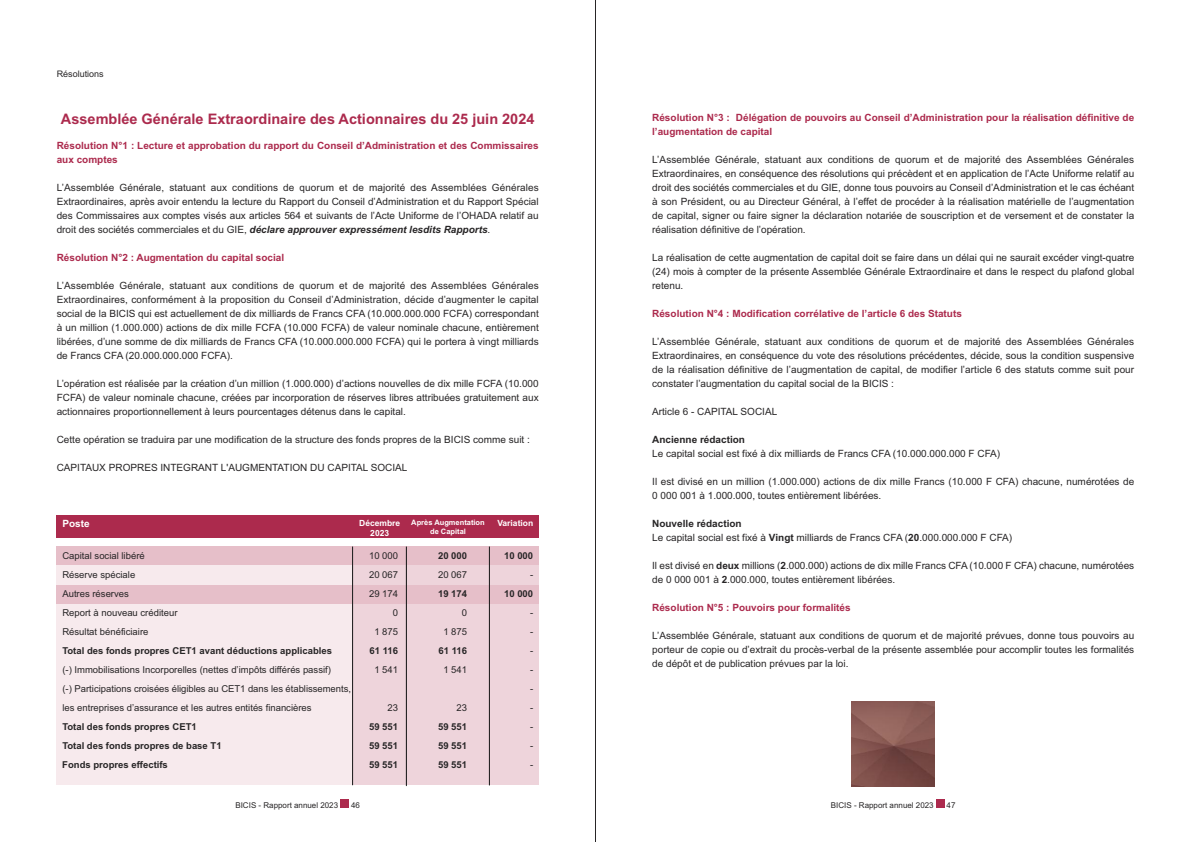
<style>
.page{position:relative;width:1191px;height:842px;background:#fff}
.page>*{position:absolute;margin:0;border:0;box-sizing:border-box;transform-origin:0 0}
.t1{font:700 14.5px "Arial";color:#ac2a4d}
.t2{font:10px/14px "Arial";color:#272526;text-align:justify}
.t3{font:700 10px/14px "Arial";color:#ac2a4d}
.t4{font:700 10px "Arial";color:#272526}
.t5{font:700 10px "Arial";color:#fff}
.t6{font:9.5px/19px "Arial";color:#272526}
.t7{font:700 9.5px/19px "Arial";color:#272526;text-align:justify}
.t8{font:9px "Arial";color:#272526}
.t9{font:700 8.5px/10.2px "Arial";color:#fff;text-align:center}
.t10{font:8px "Arial";color:#272526}
.t11{font:700 7.5px/9px "Arial";color:#fff;text-align:center}
.s1{font-weight:700;font-style:italic}
.s2{font-weight:700}
</style>
<div class="page">
<div style="left:57px;top:546px;width:482px;height:239px;background:#f7eaed"></div>
<div style="left:353px;top:546px;width:186px;height:239px;background:#eed4db"></div>
<div style="left:57px;top:546px;width:482px;height:19px;background:#e6bfc9"></div>
<div style="left:57px;top:515px;width:482px;height:23px;background:#ac2a4d"></div>
<div style="left:340px;top:799px;width:9px;height:9px;background:#ac2a4d"></div>
<div style="left:936px;top:799px;width:8px;height:9px;background:#ac2a4d"></div>
<hr style="left:57px;top:603px;width:482px;height:1px;background:#272526">
<img style="left:851px;top:701px;width:84px;height:85px">
<div style="left:57px;top:585px;width:482px;height:18px;background:#e6bfc9"></div>
<svg style="left:352px;top:546px;width:1px;height:240px"></svg>
<svg style="left:406px;top:546px;width:1px;height:241px"></svg>
<svg style="left:489px;top:546px;width:1px;height:240px"></svg>
<hr style="left:595px;top:0;width:1px;height:842px;background:#272526">
<p class="t8" style="left:57px;top:69px;width:49px">Résolutions</p>
<h1 class="t1" style="left:61px;top:110px;width:475px">Assemblée Générale Extraordinaire des Actionnaires du 25 juin 2024</h1>
<p class="t3" style="left:57px;top:139px;width:483px">Résolution N°1 : Lecture et approbation du rapport du Conseil d’Administration et des Commissaires aux comptes</p>
<p class="t2" style="left:57px;top:181px;width:483px">L’Assemblée Générale, statuant aux conditions de quorum et de majorité des Assemblées Générales Extraordinaires, après avoir entendu la lecture du Rapport du Conseil d’Administration et du Rapport Spécial des Commissaires aux comptes visés aux articles 564 et suivants de l’Acte Uniforme de l’OHADA relatif au droit des sociétés commerciales et du GIE, <span class="s1">déclare approuver expressément lesdits Rapports</span>.</p>
<p class="t3" style="left:57px;top:251px;width:229px">Résolution N°2 : Augmentation du capital social</p>
<p class="t2" style="left:57px;top:279px;width:483px">L’Assemblée Générale, statuant aux conditions de quorum et de majorité des Assemblées Générales Extraordinaires, conformément à la proposition du Conseil d’Administration, décide d’augmenter le capital social de la BICIS qui est actuellement de dix milliards de Francs CFA (10.000.000.000 FCFA) correspondant à un million (1.000.000) actions de dix mille FCFA (10.000 FCFA) de valeur nominale chacune, entièrement libérées, d’une somme de dix milliards de Francs CFA (10.000.000.000 FCFA) qui le portera à vingt milliards de Francs CFA (20.000.000.000 FCFA).</p>
<p class="t2" style="left:57px;top:377px;width:483px">L’opération est réalisée par la création d’un million (1.000.000) d’actions nouvelles de dix mille FCFA (10.000<br>FCFA) de valeur nominale chacune, créées par incorporation de réserves libres attribuées gratuitement aux actionnaires proportionnellement à leurs pourcentages détenus dans le capital.</p>
<p class="t2" style="left:57px;top:433px;width:475px">Cette opération se traduira par une modification de la structure des fonds propres de la BICIS comme suit :</p>
<p class="t2" style="left:57px;top:461px;width:352px">CAPITAUX PROPRES INTEGRANT L'AUGMENTATION DU CAPITAL SOCIAL</p>
<p class="t5" style="left:62px;top:518px;width:29px">Poste</p>
<p class="t9" style="left:359px;top:518px;width:43px">Décembre<br>2023</p>
<p class="t11" style="left:411px;top:518px;width:75px">Après Augmentation de Capital</p>
<p class="t9" style="left:497px;top:518px;width:37px">Variation</p>
<p class="t6" style="left:62px;top:546px;width:117px">Capital social libéré<br>Réserve spéciale<br>Autres réserves<br>Report à nouveau créditeur<br>Résultat bénéficiaire</p>
<p class="t7" style="left:62px;top:641px;width:271px">Total des fonds propres CET1 avant déductions applicables</p>
<p class="t6" style="left:62px;top:660px;width:290px">(-) Immobilisations Incorporelles (nettes d’impôts différés passif)<br>(-) Participations croisées éligibles au CET1 dans les établissements, les entreprises d’assurance et les autres entités financières</p>
<p class="t7" style="left:62px;top:717px;width:161px;text-align:left">Total des fonds propres CET1<br>Total des fonds propres de base T1<br>Fonds propres effectifs</p>
<p class="t6" style="left:369px;top:546px;width:31px;text-align:right">10 000<br>20 067<br>29 174<br>0<br>1 875</p>
<p class="t7" style="left:369px;top:641px;width:30px">61 116</p>
<p class="t6" style="left:374px;top:660px;width:25px">1 541</p>
<p class="t6" style="left:387px;top:698px;width:12px">23</p>
<p class="t7" style="left:369px;top:717px;width:31px">59 551<br>59 551<br>59 551</p>
<p class="t7" style="left:438px;top:546px;width:31px">20 000</p>
<p class="t6" style="left:438px;top:565px;width:31px">20 067</p>
<p class="t7" style="left:438px;top:584px;width:31px">19 174</p>
<p class="t6" style="left:443px;top:603px;width:25px;text-align:right">0<br>1 875</p>
<p class="t7" style="left:438px;top:641px;width:30px">61 116</p>
<p class="t6" style="left:443px;top:660px;width:25px">1 541</p>
<p class="t6" style="left:456px;top:698px;width:12px">23</p>
<p class="t7" style="left:438px;top:717px;width:31px">59 551<br>59 551<br>59 551</p>
<p class="t7" style="left:504px;top:546px;width:31px">10 000</p>
<p class="t6" style="left:530px;top:565px;width:5px">-</p>
<p class="t7" style="left:504px;top:584px;width:31px">10 000</p>
<p class="t6" style="left:530px;top:603px;width:5px;text-align:justify">- - - - - - - - -</p>
<p class="t3" style="left:652px;top:110px;width:483px">Résolution N°3 : Délégation de pouvoirs au Conseil d’Administration pour la réalisation définitive de l’augmentation de capital</p>
<p class="t2" style="left:652px;top:152px;width:483px">L’Assemblée Générale, statuant aux conditions de quorum et de majorité des Assemblées Générales Extraordinaires, en conséquence des résolutions qui précèdent et en application de l’Acte Uniforme relatif au droit des sociétés commerciales et du GIE, donne tous pouvoirs au Conseil d’Administration et le cas échéant à son Président, ou au Directeur Général, à l’effet de procéder à la réalisation matérielle de l’augmentation de capital, signer ou faire signer la déclaration notariée de souscription et de versement et de constater la réalisation définitive de l’opération.</p>
<p class="t2" style="left:652px;top:250px;width:483px">La réalisation de cette augmentation de capital doit se faire dans un délai qui ne saurait excéder vingt-quatre (24) mois à compter de la présente Assemblée Générale Extraordinaire et dans le respect du plafond global retenu.</p>
<p class="t3" style="left:652px;top:306px;width:311px">Résolution N°4 : Modification corrélative de l’article 6 des Statuts</p>
<p class="t2" style="left:652px;top:334px;width:483px">L’Assemblée Générale, statuant aux conditions de quorum et de majorité des Assemblées Générales Extraordinaires, en conséquence du vote des résolutions précédentes, décide, sous la condition suspensive de la réalisation définitive de l’augmentation de capital, de modifier l’article 6 des statuts comme suit pour constater l’augmentation du capital social de la BICIS :</p>
<p class="t2" style="left:652px;top:404px;width:127px">Article 6 - CAPITAL SOCIAL</p>
<p class="t4" style="left:652px;top:433px;width:94px">Ancienne rédaction</p>
<p class="t2" style="left:652px;top:446px;width:349px">Le capital social est fixé à dix milliards de Francs CFA (10.000.000.000 F CFA)</p>
<p class="t2" style="left:652px;top:474px;width:483px">Il est divisé en un million (1.000.000) actions de dix mille Francs (10.000 F CFA) chacune, numérotées de<br>0 000 001 à 1.000.000, toutes entièrement libérées.</p>
<p class="t2" style="left:652px;top:516px;width:361px"><span class="s2">Nouvelle rédaction<br></span>Le capital social est fixé à <span class="s2">Vingt</span> milliards de Francs CFA (<span class="s2">20</span>.000.000.000 F CFA)</p>
<p class="t2" style="left:652px;top:558px;width:483px">Il est divisé en <span class="s2">deux</span> millions (<span class="s2">2</span>.000.000) actions de dix mille Francs CFA (10.000 F CFA) chacune, numérotées de 0 000 001 à <span class="s2">2</span>.000.000, toutes entièrement libérées.</p>
<p class="t3" style="left:652px;top:600px;width:200px">Résolution N°5 : Pouvoirs pour formalités</p>
<p class="t2" style="left:652px;top:628px;width:483px">L’Assemblée Générale, statuant aux conditions de quorum et de majorité prévues, donne tous pouvoirs au porteur de copie ou d’extrait du procès-verbal de la présente assemblée pour accomplir toutes les formalités de dépôt et de publication prévues par la loi.</p>
<p class="t10" style="left:235px;top:800px;width:104px">BICIS - Rapport annuel 2023</p>
<p class="t10" style="left:351px;top:800px;width:10px">46</p>
<p class="t10" style="left:831px;top:800px;width:104px">BICIS - Rapport annuel 2023</p>
<p class="t10" style="left:946px;top:800px;width:10px">47</p>
</div>
